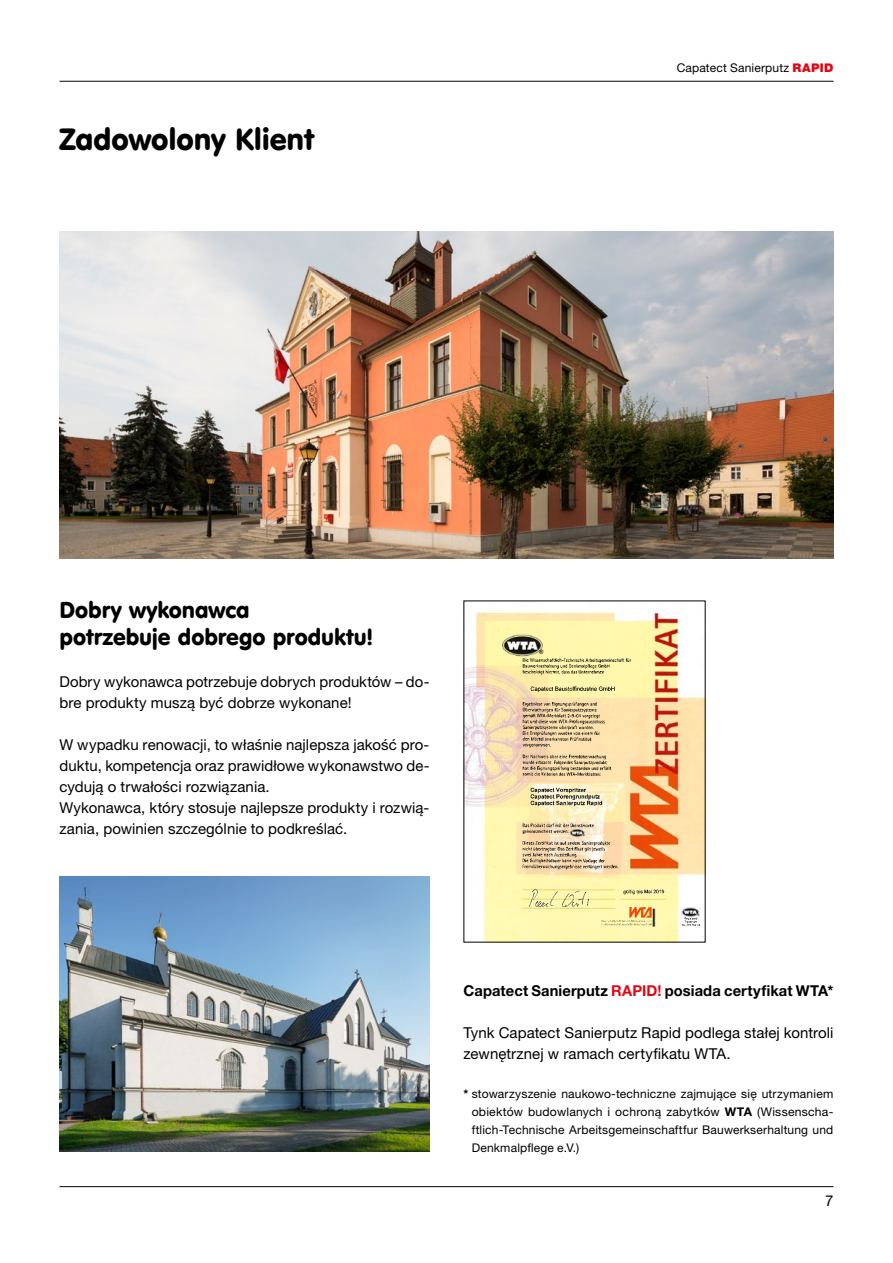
<style>
.page{position:relative;width:893px;height:1263px;background:#fff}
.page>*{position:absolute;margin:0;border:0;box-sizing:border-box;transform-origin:0 0}
.t1{font:30px "VAG Rounded EU";letter-spacing:-.005em;color:#000}
.t2{font:22.5px/27px "VAG Rounded EU";color:#000}
.t3{font:15px/21px "Helvetica Neue LT Pro";letter-spacing:.005em;color:#000}
.t4{font:700 15px "Helvetica Neue LT Pro";letter-spacing:.01em;color:#000}
.t5{font:12px/18px "Helvetica Neue LT Pro";letter-spacing:.015em;color:#000;text-align:justify}
.s1{font-weight:900;color:#e30613}
.s2{color:#e30613}
.s3{font-weight:700}
</style>
<div class="page">
<hr style="left:60px;top:1186px;width:773px;height:1px;background:#000">
<hr style="left:60px;top:81px;width:773px;height:1px;background:#000">
<img style="left:60px;top:232px;width:773px;height:326px">
<img style="left:465px;top:612px;width:238px;height:328px">
<img style="left:522px;top:658px;width:178px;height:268px">
<img style="left:529px;top:890px;width:73px;height:16px">
<img style="left:630px;top:907px;width:21px;height:11px">
<img style="left:602px;top:920px;width:49px;height:5px">
<img style="left:60px;top:876px;width:369px;height:275px">
<h1 class="t1" style="left:60px;top:122px;width:256px">Zadowolony Klient</h1>
<p class="t5" style="left:677px;top:59px;width:158px">Capatect Sanierputz <span class="s1">RAPID</span></p>
<h2 class="t2" style="left:60px;top:597px;width:315px">Dobry wykonawca<br>potrzebuje dobrego produktu!</h2>
<p class="t3" style="left:60px;top:671px;width:371px">Dobry wykonawca potrzebuje dobrych produktów – do&shy;bre produkty muszą być dobrze wykonane!</p>
<p class="t3" style="left:60px;top:734px;width:371px">W wypadku renowacji, to właśnie najlepsza jakość pro&shy;duktu, kompetencja oraz prawidłowe wykonawstwo de&shy;cydują o trwałości rozwiązania.<br>Wykonawca, który stosuje najlepsze produkty i rozwią&shy;zania, powinien szczególnie to podkreślać.</p>
<p class="t4" style="left:463px;top:981px;width:371px">Capatect Sanierputz <span class="s2">RAPID!</span> posiada certyfikat WTA*</p>
<p class="t3" style="left:463px;top:1022px;width:371px">Tynk Capatect Sanierputz Rapid podlega stałej kontroli zewnętrznej w ramach certyfikatu WTA.</p>
<p class="t5" style="left:472px;top:1084px;width:363px;text-indent:-8px"><span class="s3">*</span> stowarzyszenie naukowo-techniczne zajmujące się utrzymaniem obiektów budowlanych i ochroną zabytków <span class="s3">WTA</span> (Wissenscha&shy;ftlich-Technische Arbeitsgemeinschaftfur Bauwerkserhaltung und Denkmalpflege e.V.)</p>
<p class="t3" style="left:825px;top:1190px;width:10px">7</p>
</div>
